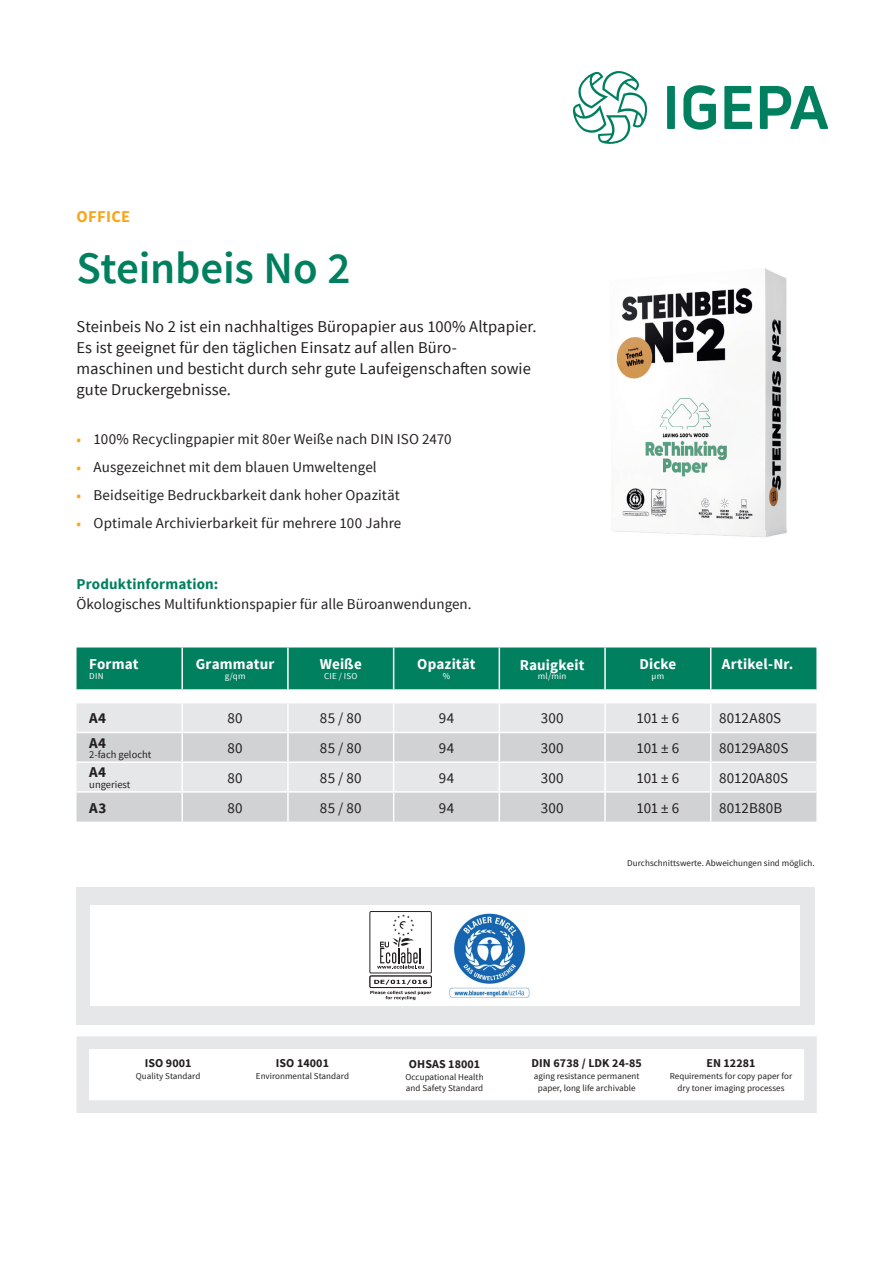
<style>
.page{position:relative;width:893px;height:1263px;background:#fff}
.page>*{position:absolute;margin:0;border:0;box-sizing:border-box;transform-origin:0 0}
.t1{font:600 45px "Source Sans Pro";letter-spacing:-.005em;color:#00805f}
.t2{font:16.5px/21px "Source Sans Pro";letter-spacing:.005em;color:#231f20}
.t3{font:700 16.5px "Source Sans Pro";letter-spacing:.02em;color:#f9a51b}
.t4{font:15px "Source Sans Pro";letter-spacing:.005em;color:#231f20}
.t5{font:700 15px "Source Sans Pro";letter-spacing:.01em;color:#fff}
.t6{font:700 15px "Source Sans Pro";letter-spacing:.01em;color:#00805f}
.t7{font:700 15px "Source Sans Pro";letter-spacing:.025em;color:#231f20}
.t8{font:700 12px "Source Sans Pro";letter-spacing:.005em;color:#231f20}
.t9{font:10.5px "Source Sans Pro";color:#231f20}
.t10{font:9px/12px "Source Sans Pro";letter-spacing:.005em;color:#231f20;text-align:center}
.t11{font:9px "Source Sans Pro";letter-spacing:.025em;color:#fff}
.s1{font-weight:700;font-size:13.5px;color:#f9a51b}
</style>
<div class="page">
<div style="left:76px;top:887px;width:739px;height:137px;background:#e6e7e9"></div>
<div style="left:90px;top:905px;width:710px;height:101px;background:#fff"></div>
<svg style="left:77px;top:647px;width:739px;height:174px;background:#aacac3"></svg>
<hr style="left:711px;top:761px;width:105px;height:2px;background:#fff">
<hr style="left:77px;top:761px;width:105px;height:2px;background:#fff">
<hr style="left:182px;top:761px;width:106px;height:2px;background:#fff">
<hr style="left:288px;top:761px;width:106px;height:2px;background:#fff">
<hr style="left:394px;top:761px;width:105px;height:2px;background:#fff">
<hr style="left:499px;top:761px;width:106px;height:2px;background:#fff">
<hr style="left:605px;top:761px;width:106px;height:2px;background:#fff">
<svg style="left:369px;top:911px;width:63px;height:89px"></svg>
<div style="left:76px;top:1036px;width:741px;height:77px;background:#e6e7e9"></div>
<svg style="left:89px;top:1049px;width:715px;height:51px"></svg>
<img style="left:449px;top:913px;width:81px;height:85px">
<img style="left:613px;top:268px;width:174px;height:270px">
<svg style="left:683px;top:85px;width:33px;height:45px"></svg>
<div style="left:667px;top:86px;width:8px;height:43px;background:#00805f"></div>
<svg style="left:724px;top:86px;width:28px;height:43px"></svg>
<svg style="left:760px;top:86px;width:68px;height:43px"></svg>
<svg style="left:573px;top:71px;width:74px;height:73px"></svg>
<p class="t3" style="left:77px;top:206px;width:55px">OFFICE</p>
<h1 class="t1" style="left:77px;top:240px;width:275px">Steinbeis No 2</h1>
<p class="t2" style="left:77px;top:316px;width:461px">Steinbeis No 2 ist ein nachhaltiges Büropapier aus 100% Altpapier.<br>Es ist geeignet für den täglichen Einsatz auf allen Büro&shy;maschinen und besticht durch sehr gute Laufeigenschaften sowie gute Druckergebnisse.</p>
<p class="t4" style="left:77px;top:430px;width:377px"><span class="s1">•</span> 100% Recyclingpapier mit 80er Weiße nach DIN ISO 2470</p>
<p class="t4" style="left:77px;top:458px;width:302px"><span class="s1">•</span> Ausgezeichnet mit dem blauen Umweltengel</p>
<p class="t4" style="left:77px;top:486px;width:325px"><span class="s1">•</span> Beidseitige Bedruckbarkeit dank hoher Opazität</p>
<p class="t4" style="left:77px;top:514px;width:326px"><span class="s1">•</span> Optimale Archivierbarkeit für mehrere 100 Jahre</p>
<p class="t6" style="left:77px;top:574px;width:143px">Produktinformation:</p>
<p class="t4" style="left:77px;top:594px;width:397px">Ökologisches Multifunktionspapier für alle Büroanwendungen.</p>
<p class="t5" style="left:89px;top:654px;width:51px">Format</p>
<p class="t11" style="left:89px;top:671px;width:16px">DIN</p>
<p class="t5" style="left:196px;top:654px;width:80px">Grammatur</p>
<p class="t11" style="left:225px;top:671px;width:22px">g/qm</p>
<p class="t5" style="left:320px;top:654px;width:44px">Weiße</p>
<p class="t11" style="left:324px;top:671px;width:35px">CIE / ISO</p>
<p class="t5" style="left:417px;top:654px;width:60px">Opazität</p>
<p class="t11" style="left:443px;top:671px;width:9px">%</p>
<p class="t5" style="left:520px;top:655px;width:66px">Rauigkeit</p>
<p class="t11" style="left:538px;top:670px;width:30px">ml/min</p>
<p class="t5" style="left:639px;top:654px;width:39px">Dicke</p>
<p class="t11" style="left:652px;top:671px;width:14px">µm</p>
<p class="t5" style="left:722px;top:654px;width:73px">Artikel-Nr.</p>
<p class="t7" style="left:89px;top:709px;width:18px">A4</p>
<p class="t4" style="left:227px;top:709px;width:17px">80</p>
<p class="t4" style="left:320px;top:709px;width:43px">85 / 80</p>
<p class="t4" style="left:439px;top:709px;width:17px">94</p>
<p class="t4" style="left:541px;top:709px;width:24px">300</p>
<p class="t4" style="left:636px;top:709px;width:44px">101 ± 6</p>
<p class="t4" style="left:719px;top:709px;width:64px">8012A80S</p>
<p class="t7" style="left:89px;top:733px;width:18px">A4</p>
<p class="t9" style="left:89px;top:748px;width:64px">2-fach gelocht</p>
<p class="t4" style="left:227px;top:739px;width:17px">80</p>
<p class="t4" style="left:320px;top:739px;width:43px">85 / 80</p>
<p class="t4" style="left:439px;top:739px;width:17px">94</p>
<p class="t4" style="left:541px;top:739px;width:24px">300</p>
<p class="t4" style="left:636px;top:739px;width:44px">101 ± 6</p>
<p class="t4" style="left:719px;top:739px;width:71px">80129A80S</p>
<p class="t7" style="left:89px;top:763px;width:18px">A4</p>
<p class="t9" style="left:89px;top:778px;width:43px">ungeriest</p>
<p class="t4" style="left:227px;top:768px;width:17px">80</p>
<p class="t4" style="left:320px;top:768px;width:43px">85 / 80</p>
<p class="t4" style="left:439px;top:768px;width:17px">94</p>
<p class="t4" style="left:541px;top:768px;width:24px">300</p>
<p class="t4" style="left:636px;top:768px;width:44px">101 ± 6</p>
<p class="t4" style="left:719px;top:768px;width:71px">80120A80S</p>
<p class="t7" style="left:89px;top:798px;width:19px">A3</p>
<p class="t4" style="left:227px;top:798px;width:17px">80</p>
<p class="t4" style="left:320px;top:798px;width:43px">85 / 80</p>
<p class="t4" style="left:439px;top:798px;width:17px">94</p>
<p class="t4" style="left:541px;top:798px;width:24px">300</p>
<p class="t4" style="left:636px;top:798px;width:44px">101 ± 6</p>
<p class="t4" style="left:719px;top:798px;width:65px">8012B80B</p>
<p class="t10" style="left:627px;top:857px;width:189px">Durchschnittswerte. Abweichungen sind möglich.</p>
<p class="t8" style="left:145px;top:1055px;width:48px">ISO 9001</p>
<p class="t10" style="left:136px;top:1070px;width:66px">Quality Standard</p>
<p class="t8" style="left:276px;top:1055px;width:55px">ISO 14001</p>
<p class="t10" style="left:256px;top:1070px;width:95px">Environmental Standard</p>
<p class="t8" style="left:409px;top:1056px;width:73px">OHSAS 18001</p>
<p class="t10" style="left:406px;top:1071px;width:80px;line-height:10.8px;text-align:left">Occupational Health and Safety Standard</p>
<p class="t8" style="left:532px;top:1055px;width:112px">DIN 6738 / LDK 24-85</p>
<p class="t10" style="left:534px;top:1070px;width:107px">aging resistance permanent paper, long life archivable</p>
<p class="t8" style="left:706px;top:1055px;width:51px">EN 12281</p>
<p class="t10" style="left:670px;top:1070px;width:124px">Requirements for copy paper for dry toner imaging processes</p>
</div>
